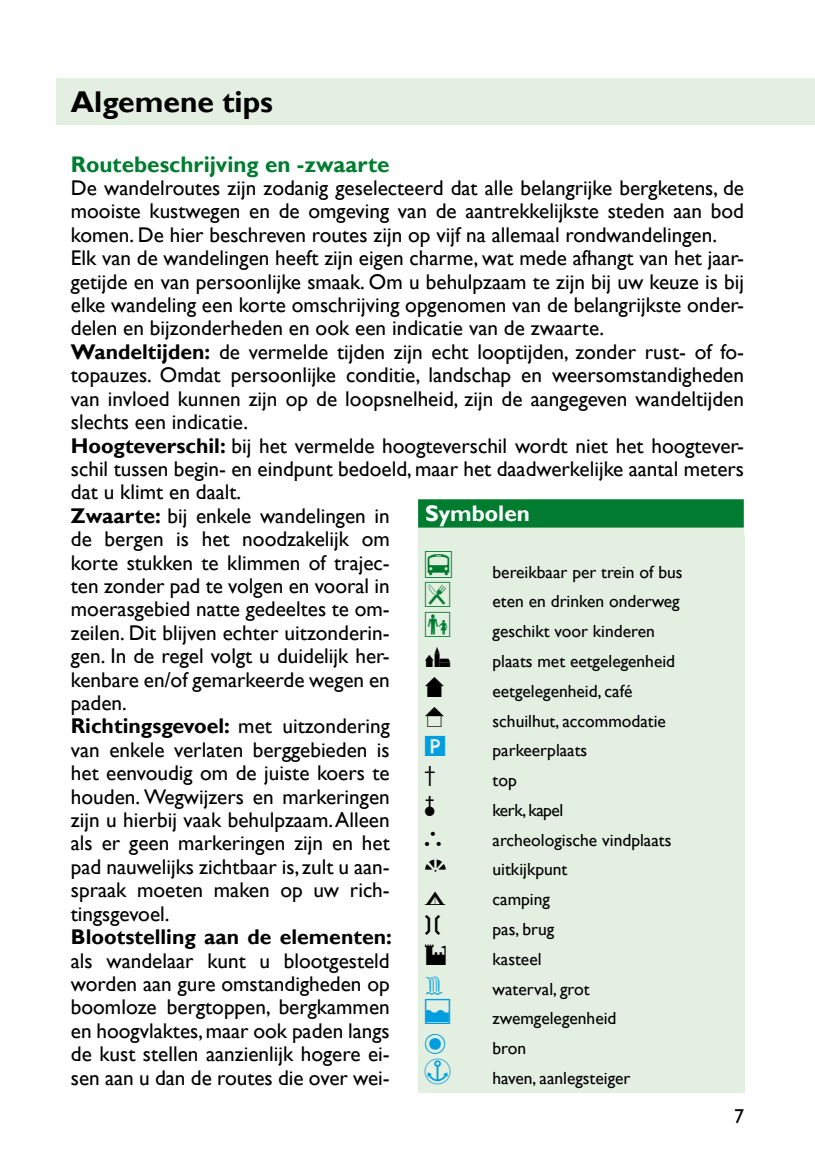
<style>
.page{position:relative;width:815px;height:1163px;background:#fff}
.page>*{position:absolute;margin:0;border:0;box-sizing:border-box;transform-origin:0 0}
.t1{font:35px "diagramm";color:#000}
.t2{font:35px "diagramm";color:#009ee0}
.t3{font:700 30px "Gill Sans";color:#000}
.t4{font:700 22.5px "Gill Sans";color:#007c30}
.t5{font:700 22.5px "Gill Sans";color:#fff}
.t6{font:21.25px/23.5px "Gill Sans";color:#000}
.t7{font:700 21.25px "Gill Sans";color:#000}
.t8{font:20px "Gill Sans";color:#000}
.t9{font:17.5px/29.8px "Gill Sans";color:#000}
.t10{font:17.5px "Gill Sans";letter-spacing:-.025em;color:#000}
.s1{font-weight:700}
.s2{font-family:"wb font";font-size:37.5px;color:#007c30}
.s3{font-family:"diagramm";font-size:35px;color:#007c30}
.s4{font-family:"diagramm";font-size:35px}
.s5{font-family:"diagramm";font-size:35px;color:#009ee0}
</style>
<div class="page">
<div style="left:57px;top:78px;width:758px;height:47px;background:#e2efe1"></div>
<div style="left:418px;top:535px;width:326px;height:557px;background:#e2efe1"></div>
<div style="left:418px;top:499px;width:326px;height:36px;background:#e2efe1"></div>
<div style="left:418px;top:499px;width:326px;height:28px;background:#007c30"></div>
<h2 class="t3" style="left:71px;top:83px;width:204px">Algemene tips</h2>
<p class="t4" style="left:71px;top:150px;width:320px">Routebeschrijving en -zwaarte</p>
<p class="t6" style="left:71px;top:176px;width:675px">De wandelroutes zijn zodanig geselecteerd dat alle belangrijke bergketens, de mooiste kustwegen en de omgeving van de aantrekkelijkste steden aan bod komen. De hier beschreven routes zijn op vijf na allemaal rondwandelingen.<br>Elk van de wandelingen heeft zijn eigen charme, wat mede afhangt van het jaar&shy;getijde en van persoonlijke smaak. Om u behulpzaam te zijn bij uw keuze is bij elke wandeling een korte omschrijving opgenomen van de belangrijkste onder&shy;delen en bijzonderheden en ook een indicatie van de zwaarte.<br><span class="s1">Wandeltijden:</span> de vermelde tijden zijn echt looptijden, zonder rust- of fo&shy;topauzes. Omdat persoonlijke conditie, landschap en weersomstandigheden van invloed kunnen zijn op de loopsnelheid, zijn de aangegeven wandeltijden slechts een indicatie.<br><span class="s1">Hoogteverschil:</span> bij het vermelde hoogteverschil wordt niet het hoogtever&shy;schil tussen begin- en eindpunt bedoeld, maar het daadwerkelijke aantal meters dat u klimt en daalt.<br><span class="s1">Zwaarte:</span> bij enkele wandelingen in<br>de bergen is het noodzakelijk om<br>korte stukken te klimmen of trajec-<br>ten zonder pad te volgen en vooral in<br>moerasgebied natte gedeeltes te om-<br>zeilen. Dit blijven echter uitzonderin-<br>gen. In de regel volgt u duidelijk her-<br>kenbare en/of gemarkeerde wegen en<br>paden.<br><span class="s1">Richtingsgevoel:</span> met uitzondering<br>van enkele verlaten berggebieden is<br>het eenvoudig om de juiste koers te<br>houden. Wegwijzers en markeringen<br>zijn u hierbij vaak behulpzaam. Alleen<br>als er geen markeringen zijn en het<br>pad nauwelijks zichtbaar is, zult u aan-<br>spraak moeten maken op uw rich-<br>tingsgevoel.</p>
<p class="t7" style="left:71px;top:924px;width:323px">Blootstelling aan de elementen:</p>
<p class="t6" style="left:71px;top:948px;width:320px;text-align:justify">als wandelaar kunt u blootgesteld worden aan gure omstandigheden op boomloze bergtoppen, bergkammen en hoogvlaktes, maar ook paden langs de kust stellen aanzienlijk hogere ei&shy;sen aan u dan de routes die over wei-</p>
<p class="t5" style="left:425px;top:499px;width:106px">Symbolen</p>
<p class="t9" style="left:425px;top:557px;width:259px"><span class="s2">8</span> bereikbaar per trein of bus<br><span class="s3">C</span> eten en drinken onderweg<br><span class="s3">7</span> geschikt voor kinderen <span class="s4">ì</span> plaats met eetgelegenheid</p>
<h1 class="t1" style="left:425px;top:669px;width:21px">f</h1>
<p class="t9" style="left:493px;top:676px;width:141px">eetgelegenheid, café</p>
<h1 class="t1" style="left:425px;top:699px;width:21px">g</h1>
<p class="t9" style="left:493px;top:706px;width:175px">schuilhut, accommodatie</p>
<h1 class="t2" style="left:425px;top:729px;width:23px">K</h1>
<p class="t9" style="left:493px;top:735px;width:96px">parkeerplaats</p>
<h1 class="t1" style="left:425px;top:759px;width:12px">p</h1>
<p class="t9" style="left:493px;top:765px;width:26px">top</p>
<h1 class="t1" style="left:425px;top:788px;width:11px">h</h1>
<p class="t10" style="left:493px;top:799px;width:72px">kerk, kapel</p>
<h1 class="t1" style="left:425px;top:818px;width:18px">¯</h1>
<p class="t9" style="left:493px;top:825px;width:180px">archeologische vindplaats</p>
<h1 class="t1" style="left:425px;top:848px;width:23px">]</h1>
<p class="t9" style="left:493px;top:854px;width:76px">uitkijkpunt</p>
<h1 class="t1" style="left:425px;top:878px;width:23px">w</h1>
<p class="t9" style="left:493px;top:884px;width:59px">camping</p>
<h1 class="t1" style="left:425px;top:907px;width:17px">o</h1>
<p class="t9" style="left:493px;top:914px;width:63px">pas, brug</p>
<h1 class="t1" style="left:425px;top:937px;width:23px">S</h1>
<p class="t9" style="left:493px;top:944px;width:51px">kasteel</p>
<h1 class="t2" style="left:425px;top:967px;width:20px">Ó</h1>
<p class="t9" style="left:425px;top:973px;width:193px;text-indent:67px">waterval, grot <span class="s5">ë</span> zwemgelegenheid</p>
<h1 class="t2" style="left:425px;top:1026px;width:23px">k</h1>
<p class="t9" style="left:425px;top:1033px;width:207px;text-indent:67px">bron<br><span class="s5">~</span> haven, aanlegsteiger</p>
<p class="t8" style="left:734px;top:1104px;width:11px">7</p>
</div>
